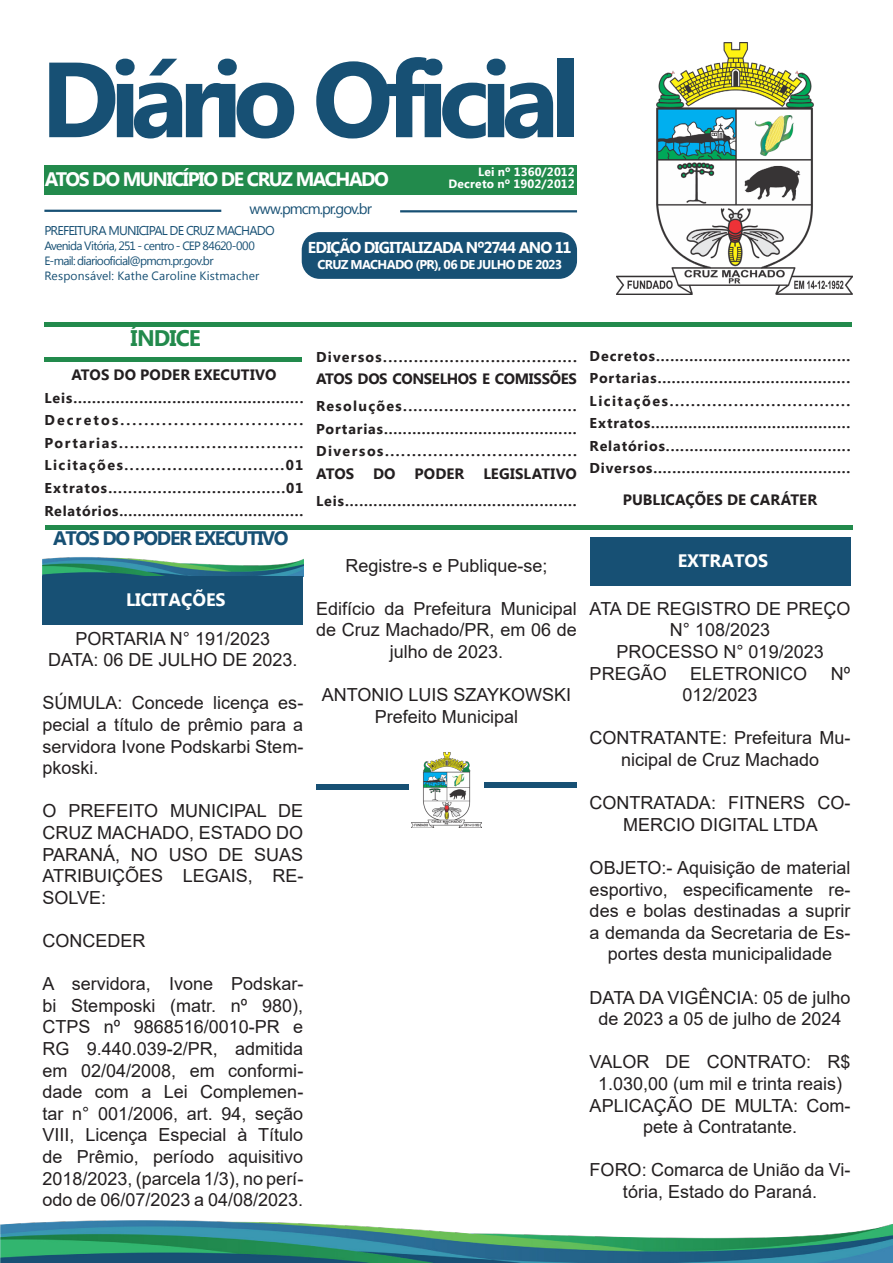
<style>
.page{position:relative;width:893px;height:1263px;background:#fff}
.page>*{position:absolute;margin:0;border:0;box-sizing:border-box;transform-origin:0 0}
.t1{font:700 106.5px "Myanmar Text";letter-spacing:-.085em;color:#175074}
.t2{font:700 22.5px "Myanmar Text";letter-spacing:-.04em;color:#228a4c}
.t3{font:700 19.5px "Myanmar Text";letter-spacing:-.075em;color:#fff}
.t4{font:700 19.5px "Myanmar Text";letter-spacing:-.07em;color:#175074}
.t5{font:18px/21.6px "Arial";color:#231f20;text-align:center}
.t6{font:700 18px "Myanmar Text";color:#fff}
.t7{font:700 15.75px "Myanmar Text";letter-spacing:-.05em;color:#fff}
.t8{font:700 15px "Myanmar Text";color:#231f20}
.t9{font:700 15px "Myanmar Text";letter-spacing:-.025em;color:#231f20}
.t10{font:15px "Myanmar Text";letter-spacing:-.065em;color:#175074}
.t11{font:700 14.25px/22.5px "Myanmar Text";letter-spacing:.075em;color:#231f20}
.t12{font:700 14.25px "Myanmar Text";letter-spacing:.105em;color:#231f20}
.t13{font:700 14.25px "Myanmar Text";letter-spacing:.055em;color:#231f20}
.t14{font:700 14.25px "Myanmar Text";letter-spacing:.05em;color:#231f20}
.t15{font:700 14.25px "Myanmar Text";letter-spacing:.11em;color:#231f20}
.t16{font:700 14.25px "Myanmar Text";letter-spacing:.15em;color:#231f20}
.t17{font:12.75px "Myanmar Text";letter-spacing:-.06em;color:#175074}
.t18{font:700 12.75px "Myanmar Text";letter-spacing:-.05em;color:#fff}
.t19{font:12px "Myanmar Text";letter-spacing:-.05em;color:#175074}
.t20{font:12px "Myanmar Text";letter-spacing:.015em;color:#175074}
.t21{font:700 12px "Myanmar Text";letter-spacing:.015em;color:#fff}
</style>
<div class="page">
<img style="left:616px;top:42px;width:236px;height:252px">
<div style="left:44px;top:165px;width:533px;height:29px;background:#228a4c"></div>
<hr style="left:44px;top:210px;width:177px;height:2px;background:#175074">
<hr style="left:400px;top:210px;width:177px;height:2px;background:#175074">
<div style="left:302px;top:232px;width:275px;height:47px;background:#175074;border-radius:18px"></div>
<hr style="left:44px;top:322px;width:808px;height:4px;background:#228a4c">
<hr style="left:45px;top:525px;width:808px;height:4px;background:#228a4c">
<div style="left:44px;top:357px;width:258px;height:5px;background:#228a4c"></div>
<img style="left:0;top:1220px;width:893px;height:43px">
<img style="left:43px;top:557px;width:260px;height:19px">
<svg style="left:316px;top:785px;width:93px;height:5px"></svg>
<img style="left:411px;top:752px;width:71px;height:76px">
<svg style="left:484px;top:782px;width:93px;height:5px"></svg>
<div style="left:43px;top:576px;width:260px;height:49px;background:#175074"></div>
<div style="left:590px;top:537px;width:260px;height:49px;background:#175074"></div>
<p class="t1" style="left:41px;top:38px;width:541px">Diário Oficial</p>
<p class="t3" style="left:45px;top:168px;width:346px">ATOS DO MUNICÍPIO DE CRUZ MACHADO</p>
<p class="t21" style="left:478px;top:164px;width:98px">Lei nº 1360/2012</p>
<p class="t21" style="left:448px;top:176px;width:128px">Decreto nº 1902/2012</p>
<p class="t10" style="left:249px;top:200px;width:124px">www.pmcm.pr.gov.br</p>
<p class="t17" style="left:44px;top:223px;width:232px">PREFEITURA MUNICIPAL DE CRUZ MACHADO</p>
<p class="t19" style="left:44px;top:239px;width:212px">Avenida Vitória, 251 - centro - CEP 84620-000</p>
<p class="t19" style="left:44px;top:254px;width:171px">E-mail: diariooficial@pmcm.pr.gov.br</p>
<p class="t20" style="left:44px;top:269px;width:217px">Responsável: Kathe Caroline Kistmacher</p>
<p class="t7" style="left:308px;top:238px;width:265px">EDIÇÃO DIGITALIZADA Nº2744 ANO 11</p>
<p class="t18" style="left:317px;top:257px;width:246px">CRUZ MACHADO (PR), 06 DE JULHO DE 2023</p>
<p class="t2" style="left:131px;top:325px;width:72px">ÍNDICE</p>
<p class="t8" style="left:71px;top:366px;width:207px">ATOS DO PODER EXECUTIVO</p>
<p class="t11" style="left:44px;top:387px;width:261px">Leis.................................................</p>
<p class="t16" style="left:44px;top:412px;width:261px">Decretos...............................</p>
<p class="t15" style="left:44px;top:435px;width:260px">Portarias..................................</p>
<p class="t12" style="left:44px;top:457px;width:260px">Licitações..............................01</p>
<p class="t11" style="left:44px;top:477px;width:261px">Extratos....................................01</p>
<p class="t14" style="left:44px;top:502px;width:260px">Relatórios........................................</p>
<p class="t4" style="left:53px;top:527px;width:237px">ATOS DO PODER EXECUTIVO</p>
<p class="t6" style="left:126px;top:590px;width:101px">LICITAÇÕES</p>
<p class="t5" style="left:76px;top:627px;width:196px">PORTARIA N° 191/2023</p>
<p class="t5" style="left:48px;top:649px;width:251px">DATA: 06 DE JULHO DE 2023.</p>
<p class="t5" style="left:43px;top:692px;width:262px;text-align:justify">SÚMULA: Concede licença es&shy;pecial a título de prêmio para a servidora Ivone Podskarbi Stem&shy;pkoski.</p>
<p class="t5" style="left:43px;top:800px;width:262px;text-align:justify">O PREFEITO MUNICIPAL DE CRUZ MACHADO, ESTADO DO PARANÁ, NO USO DE SUAS ATRIBUIÇÕES LEGAIS, RE-SOLVE:</p>
<p class="t5" style="left:43px;top:930px;width:104px">CONCEDER</p>
<p class="t5" style="left:43px;top:973px;width:262px;text-align:justify">A servidora, Ivone Podskar&shy;bi Stemposki (matr. nº 980), CTPS nº 9868516/0010-PR e RG 9.440.039-2/PR, admitida em 02/04/2008, em conformi&shy;dade com a Lei Complemen&shy;tar n° 001/2006, art. 94, seção VIII, Licença Especial à Título de Prêmio, período aquisitivo 2018/2023, (parcela 1/3), no perí&shy;odo de 06/07/2023 a 04/08/2023.</p>
<p class="t11" style="left:316px;top:345px;width:262px">Diversos......................................</p>
<p class="t9" style="left:316px;top:370px;width:262px">ATOS DOS CONSELHOS E COMISSÕES</p>
<p class="t11" style="left:316px;top:395px;width:262px">Resoluções..................................<br>Portarias.........................................</p>
<p class="t12" style="left:316px;top:443px;width:262px">Diversos....................................</p>
<p class="t8" style="left:316px;top:465px;width:40px">ATOS</p>
<p class="t8" style="left:373px;top:465px;width:24px">DO</p>
<p class="t8" style="left:415px;top:465px;width:51px">PODER</p>
<p class="t8" style="left:483px;top:465px;width:95px">LEGISLATIVO</p>
<p class="t11" style="left:316px;top:489px;width:262px">Leis.................................................</p>
<p class="t11" style="left:590px;top:345px;width:262px">Decretos.........................................</p>
<p class="t11" style="left:590px;top:367px;width:262px">Portarias.........................................</p>
<p class="t12" style="left:590px;top:393px;width:262px">Licitações..................................</p>
<p class="t13" style="left:590px;top:415px;width:262px">Extratos...........................................</p>
<p class="t11" style="left:590px;top:435px;width:262px">Relatórios.......................................</p>
<p class="t11" style="left:590px;top:457px;width:262px">Diversos..........................................</p>
<p class="t8" style="left:623px;top:491px;width:196px">PUBLICAÇÕES DE CARÁTER</p>
<p class="t5" style="left:345px;top:554px;width:204px">Registre-s e Publique-se;</p>
<p class="t5" style="left:316px;top:597px;width:262px">Edifício da Prefeitura Municipal de Cruz Machado/PR, em 06 de julho de 2023.</p>
<p class="t5" style="left:322px;top:684px;width:251px">ANTONIO LUIS SZAYKOWSKI</p>
<p class="t5" style="left:375px;top:705px;width:145px">Prefeito Municipal</p>
<p class="t6" style="left:678px;top:550px;width:92px">EXTRATOS</p>
<p class="t5" style="left:590px;top:597px;width:262px">ATA DE REGISTRO DE PREÇO<br>N° 108/2023</p>
<p class="t5" style="left:616px;top:641px;width:209px">PROCESSO N° 019/2023</p>
<p class="t5" style="left:590px;top:662px;width:79px">PREGÃO</p>
<p class="t5" style="left:690px;top:662px;width:119px">ELETRONICO</p>
<p class="t5" style="left:831px;top:662px;width:21px">Nº</p>
<p class="t5" style="left:682px;top:684px;width:77px">012/2023</p>
<p class="t5" style="left:590px;top:727px;width:262px">CONTRATANTE: Prefeitura Mu&shy;nicipal de Cruz Machado</p>
<p class="t5" style="left:590px;top:792px;width:262px">CONTRATADA: FITNERS CO-<br>MERCIO DIGITAL LTDA</p>
<p class="t5" style="left:590px;top:857px;width:262px">OBJETO:- Aquisição de material esportivo, especificamente re&shy;des e bolas destinadas a suprir a demanda da Secretaria de Es&shy;portes desta municipalidade</p>
<p class="t5" style="left:590px;top:986px;width:262px">DATA DA VIGÊNCIA: 05 de julho de 2023 a 05 de julho de 2024</p>
<p class="t5" style="left:590px;top:1051px;width:262px">VALOR DE CONTRATO: R$<br>1.030,00 (um mil e trinta reais)</p>
<p class="t5" style="left:590px;top:1094px;width:262px">APLICAÇÃO DE MULTA: Com&shy;pete à Contratante.</p>
<p class="t5" style="left:590px;top:1159px;width:262px">FORO: Comarca de União da Vi&shy;tória, Estado do Paraná.</p>
</div>
